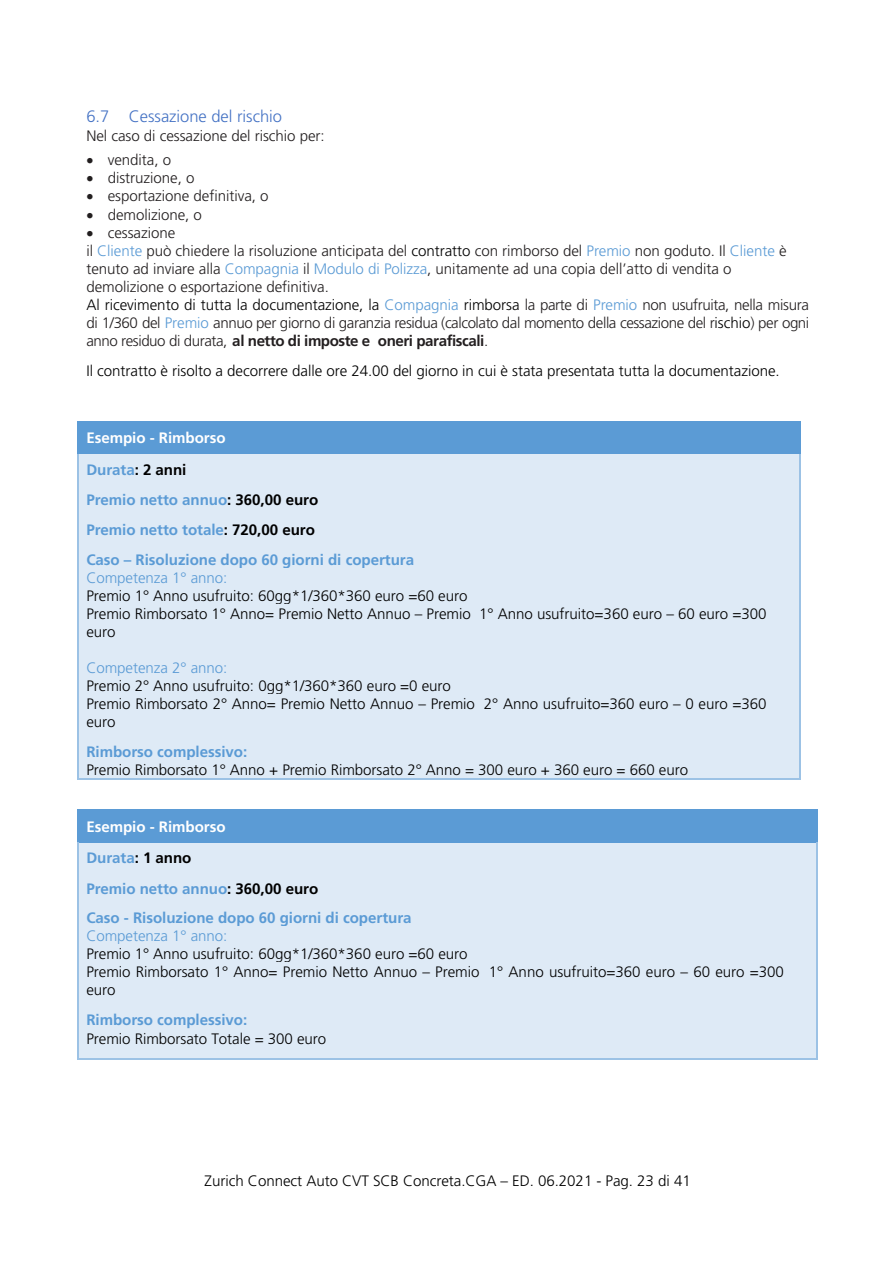
<style>
.page{position:relative;width:893px;height:1263px;background:#fff}
.page>*{position:absolute;margin:0;border:0;box-sizing:border-box;transform-origin:0 0}
.t1{font:300 16.5px "Frutiger";color:#4472c4}
.t2{font:300 15.15px/18px "Frutiger";letter-spacing:-.005em;color:#000}
.t3{font:300 15.15px/18px "Frutiger";letter-spacing:-.005em;color:#221e1f}
.t4{font:700 15.15px/30.3px "Frutiger";letter-spacing:-.005em;color:#5b9bd5}
.t5{font:300 15.15px "Frutiger";letter-spacing:-.005em;color:#5b9bd5}
.t6{font:700 15.15px/31.7px "Frutiger";letter-spacing:-.005em;color:#fff}
.s1{color:#5b9bd5}
.s2{color:#000}
.s3{color:#231f20}
.s4{font-weight:700;color:#231f20}
.s5{color:#fff}
</style>
<div class="page">
<div style="left:86px;top:422px;width:706px;height:31px;background:#5b9bd5"></div>
<hr style="left:79px;top:421px;width:720px;height:1px;background:#5b9bd5">
<hr style="left:77px;top:422px;width:2px;height:31px;background:#5b9bd5">
<hr style="left:799px;top:422px;width:1px;height:31px;background:#5b9bd5">
<div style="left:79px;top:454px;width:696px;height:324px;background:#deeaf6"></div>
<div style="left:775px;top:454px;width:24px;height:324px;background:#deeaf6"></div>
<hr style="left:79px;top:453px;width:696px;height:1px;background:#5b9bd5">
<svg style="left:775px;top:453px;width:25px;height:1px"></svg>
<hr style="left:77px;top:454px;width:2px;height:324px;background:#9cc2e5">
<hr style="left:79px;top:778px;width:696px;height:1px;background:#9cc2e5">
<hr style="left:799px;top:454px;width:1px;height:324px;background:#9cc2e5">
<svg style="left:775px;top:778px;width:25px;height:1px"></svg>
<div style="left:86px;top:811px;width:723px;height:30px;background:#5b9bd5"></div>
<hr style="left:79px;top:809px;width:737px;height:2px;background:#5b9bd5">
<hr style="left:77px;top:811px;width:2px;height:30px;background:#5b9bd5">
<hr style="left:816px;top:811px;width:2px;height:30px;background:#5b9bd5">
<div style="left:79px;top:842px;width:713px;height:216px;background:#deeaf6"></div>
<div style="left:792px;top:842px;width:24px;height:216px;background:#deeaf6"></div>
<hr style="left:79px;top:841px;width:713px;height:1px;background:#5b9bd5">
<svg style="left:792px;top:841px;width:26px;height:1px"></svg>
<hr style="left:77px;top:842px;width:2px;height:216px;background:#9cc2e5">
<hr style="left:79px;top:1058px;width:713px;height:2px;background:#9cc2e5">
<hr style="left:792px;top:1058px;width:24px;height:2px;background:#9cc2e5">
<hr style="left:816px;top:842px;width:2px;height:216px;background:#9cc2e5">
<p class="t1" style="left:86px;top:110px;width:197px">6.7 Cessazione del rischio</p>
<p class="t3" style="left:86px;top:128px;width:240px">Nel caso di cessazione del rischio per:</p>
<p class="t3" style="left:86px;top:152px;width:86px">• vendita, o</p>
<p class="t3" style="left:86px;top:170px;width:110px">• distruzione, o</p>
<p class="t3" style="left:86px;top:188px;width:184px">• esportazione definitiva, o</p>
<p class="t3" style="left:86px;top:206px;width:117px">• demolizione, o</p>
<p class="t3" style="left:86px;top:224px;width:724px">• cessazione<br>il <span class="s1">Cliente</span> può chiedere la risoluzione anticipata del <span class="s2">contratto</span> con rimborso del <span class="s1">Premio</span> non goduto. Il <span class="s1">Cliente</span> è tenuto ad inviare alla <span class="s1">Compagnia</span> il <span class="s1">Modulo di Polizza</span>, unitamente ad una copia dell’atto di vendita o demolizione o esportazione definitiva.<br><span class="s2">Al ricevimento di tutta la documentazione, la</span> <span class="s1">Compagnia</span> <span class="s2">rimborsa</span> <span class="s3">la parte di</span> <span class="s1">Premio</span> <span class="s3">non usufruita, nella misura di 1/360 del</span> <span class="s1">Premio</span> <span class="s3">annuo per giorno di garanzia residua (calcolato dal momento della cessazione del r</span><span class="s2">ischio</span><span class="s3">) per ogni anno residuo di durata,</span> <span class="s4">al netto di imposte e oneri parafiscali</span><span class="s3">.</span></p>
<p class="t2" style="left:86px;top:363px;width:695px">Il contratto è risolto a decorrere dalle ore 24.00 del giorno in cui è stata presentata tutta la documentazione.</p>
<p class="t6" style="left:86px;top:423px;width:141px">Esempio - Rimborso<br><span class="s1">Durata</span><span class="s2">: 2 anni</span></p>
<p class="t4" style="left:86px;top:486px;width:329px;line-height:29.8px">Premio netto annuo<span class="s2">: 360,00 euro<br></span>Premio netto totale<span class="s2">: 720,00 euro<br></span>Caso – Risoluzione dopo 60 giorni di copertura</p>
<p class="t5" style="left:86px;top:571px;width:143px">Competenza 1° anno:</p>
<p class="t2" style="left:86px;top:588px;width:682px">Premio 1° Anno usufruito: 60gg*1/360*360 euro =60 euro<br>Premio Rimborsato 1° Anno= Premio Netto Annuo – Premio 1° Anno usufruito=360 euro – 60 euro =300 euro</p>
<p class="t5" style="left:86px;top:661px;width:143px">Competenza 2° anno:</p>
<p class="t2" style="left:86px;top:678px;width:682px">Premio 2° Anno usufruito: 0gg*1/360*360 euro =0 euro<br>Premio Rimborsato 2° Anno= Premio Netto Annuo – Premio 2° Anno usufruito=360 euro – 0 euro =360 euro</p>
<p class="t4" style="left:86px;top:737px;width:162px">Rimborso complessivo:</p>
<p class="t2" style="left:86px;top:762px;width:603px">Premio Rimborsato 1° Anno + Premio Rimborsato 2° Anno = 300 euro + 360 euro = 660 euro</p>
<p class="t4" style="left:86px;top:813px;width:327px"><span class="s5">Esempio - Rimborso<br></span>Durata<span class="s2">: 1 anno<br></span>Premio netto annuo<span class="s2">: 360,00 euro<br></span>Caso - Risoluzione dopo 60 giorni di copertura</p>
<p class="t5" style="left:86px;top:930px;width:143px">Competenza 1° anno:</p>
<p class="t2" style="left:86px;top:946px;width:699px">Premio 1° Anno usufruito: 60gg*1/360*360 euro =60 euro<br>Premio Rimborsato 1° Anno= Premio Netto Annuo – Premio 1° Anno usufruito=360 euro – 60 euro =300 euro</p>
<p class="t4" style="left:86px;top:1006px;width:162px">Rimborso complessivo:</p>
<p class="t2" style="left:86px;top:1031px;width:241px">Premio Rimborsato Totale = 300 euro</p>
<p class="t2" style="left:205px;top:1173px;width:488px">Zurich Connect Auto CVT SCB Concreta.CGA – ED. 06.2021 - Pag. 23 di 41</p>
</div>
